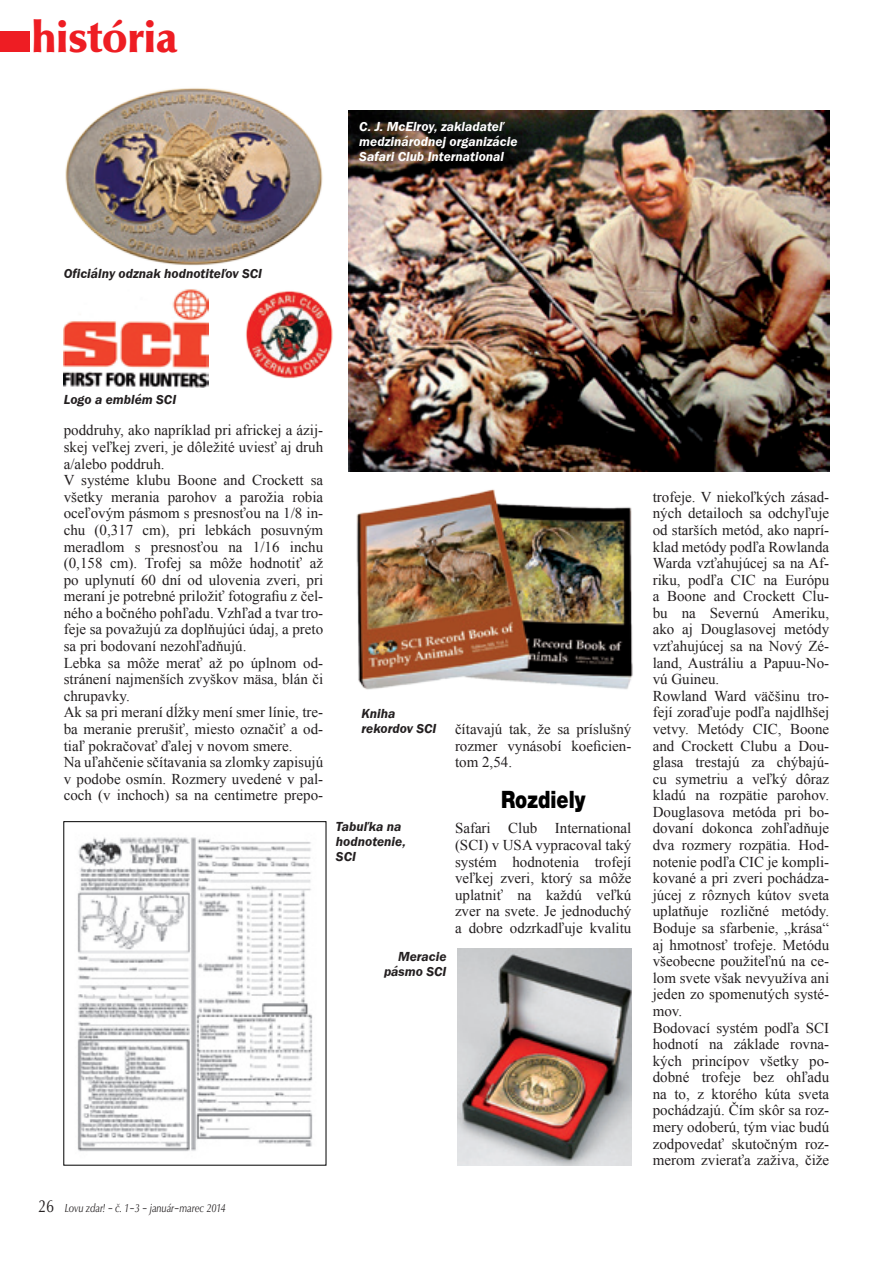
<style>
.page{position:relative;width:893px;height:1263px;background:#fff}
.page>*{position:absolute;margin:0;border:0;box-sizing:border-box;transform-origin:0 0}
.t1{font:900 45px "Classico URWTOT";color:#ee1d23}
.t2{font:900 24px "Helvetica Neue CE";color:#000;scale:.8 1}
.t3{font:15px/16.6px "Times New Roman";color:#231f20;text-align:justify}
.t4{font:italic 600 13.5px/15px "Franklin Gothic Itc TEE";color:#231f20}
.t5{font:italic 600 13.5px/15px "Franklin Gothic Itc TEE";color:#fff}
.t6{font:italic 12px "Classico URWTOT";color:#231f20;scale:.8 1}
.s1{font-style:normal;font-size:18px}
</style>
<div class="page">
<div style="left:0;top:31px;width:30px;height:21px;background:#ee1d23"></div>
<img style="left:349px;top:111px;width:480px;height:360px">
<img style="left:356px;top:489px;width:277px;height:201px">
<img style="left:65px;top:88px;width:258px;height:178px">
<img style="left:64px;top:289px;width:144px;height:98px">
<img style="left:245px;top:291px;width:88px;height:88px">
<img style="left:457px;top:948px;width:174px;height:217px">
<img style="left:77px;top:837px;width:236px;height:315px">
<h1 class="t1" style="left:32px;top:9px;width:147px">história</h1>
<p class="t4" style="left:64px;top:266px;width:200px">Oficiálny odznak hodnotiteľov SCI</p>
<p class="t5" style="left:359px;top:120px;width:160px">C. J. McElroy, zakladateľ medzinárodnej organizácie<br>Safari Club International</p>
<p class="t4" style="left:64px;top:392px;width:114px">Logo a emblém SCI</p>
<p class="t3" style="left:64px;top:422px;width:261px;text-align:left">poddruhy, ako napríklad pri africkej a ázij&shy;skej veľkej zveri, je dôležité uviesť aj druh a/alebo poddruh.<br>V systéme klubu Boone and Crockett sa všetky merania parohov a parožia robia oceľovým pásmom s presnosťou na 1/8 in&shy;chu (0,317 cm), pri lebkách posuvným meradlom s presnosťou na 1/16 inchu (0,158 cm). Trofej sa môže hodnotiť až po uplynutí 60 dní od ulovenia zveri, pri meraní je potrebné priložiť fotografiu z čel&shy;ného a bočného pohľadu. Vzhľad a tvar tro&shy;feje sa považujú za doplňujúci údaj, a preto sa pri bodovaní nezohľadňujú.<br>Lebka sa môže merať až po úplnom od&shy;stránení najmenších zvyškov mäsa, blán či chrupavky.<br>Ak sa pri meraní dĺžky mení smer línie, tre&shy;ba meranie prerušiť, miesto označiť a od&shy;tiaľ pokračovať ďalej v novom smere.<br>Na uľahčenie sčítavania sa zlomky zapisujú v podobe osmín. Rozmery uvedené v pal&shy;coch (v inchoch) sa na centimetre prepo-</p>
<p class="t4" style="left:361px;top:706px;width:76px">Kniha rekordov SCI</p>
<p class="t4" style="left:336px;top:819px;width:72px">Tabuľka na hodnotenie,<br>SCI</p>
<p class="t4" style="left:384px;top:949px;width:64px;text-align:right">Meracie pásmo SCI</p>
<p class="t3" style="left:455px;top:720px;width:178px">čítavajú tak, že sa príslušný rozmer vynásobí koeficien&shy;tom 2,54.</p>
<h2 class="t2" style="left:501px;top:784px;width:107px">Rozdiely</h2>
<p class="t3" style="left:455px;top:820px;width:178px">Safari Club International (SCI) v USA vypracoval taký systém hodnotenia trofejí veľkej zveri, ktorý sa môže uplatniť na každú veľkú zver na svete. Je jednoduchý a dobre odzrkadľuje kvalitu</p>
<p class="t6" style="left:38px;top:1200px;width:236px"><span class="s1">26</span> Lovu zdar! – č. 1–3 – január–marec 2014</p>
<p class="t3" style="left:653px;top:488px;width:178px;text-align:left">trofeje. V niekoľkých zásad&shy;ných detailoch sa odchyľuje od starších metód, ako naprí&shy;klad metódy podľa Rowlanda<br>Warda vzťahujúcej sa na Af&shy;riku, podľa CIC na Európu a Boone and Crockett Clu&shy;bu na Severnú Ameriku, ako aj Douglasovej metódy vzťahujúcej sa na Nový Zé&shy;land, Austráliu a Papuu-No&shy;vú Guineu.<br>Rowland Ward väčšinu tro&shy;fejí zoraďuje podľa najdlhšej vetvy. Metódy CIC, Boone and Crockett Clubu a Dou&shy;glasa trestajú za chýbajú&shy;cu symetriu a veľký dôraz kladú na rozpätie parohov.<br>Douglasova metóda pri bo&shy;dovaní dokonca zohľadňuje dva rozmery rozpätia. Hod&shy;notenie podľa CIC je kompli&shy;kované a pri zveri pochádza&shy;júcej z rôznych kútov sveta uplatňuje rozličné metódy.<br>Boduje sa sfarbenie, „krása“ aj hmotnosť trofeje. Metódu všeobecne použiteľnú na ce&shy;lom svete však nevyužíva ani jeden zo spomenutých systé&shy;mov.<br>Bodovací systém podľa SCI hodnotí na základe rovna&shy;kých princípov všetky po&shy;dobné trofeje bez ohľadu na to, z ktorého kúta sveta pochádzajú. Čím skôr sa roz&shy;mery odoberú, tým viac budú zodpovedať skutočným roz&shy;merom zvieraťa zaživa, čiže</p>
</div>
